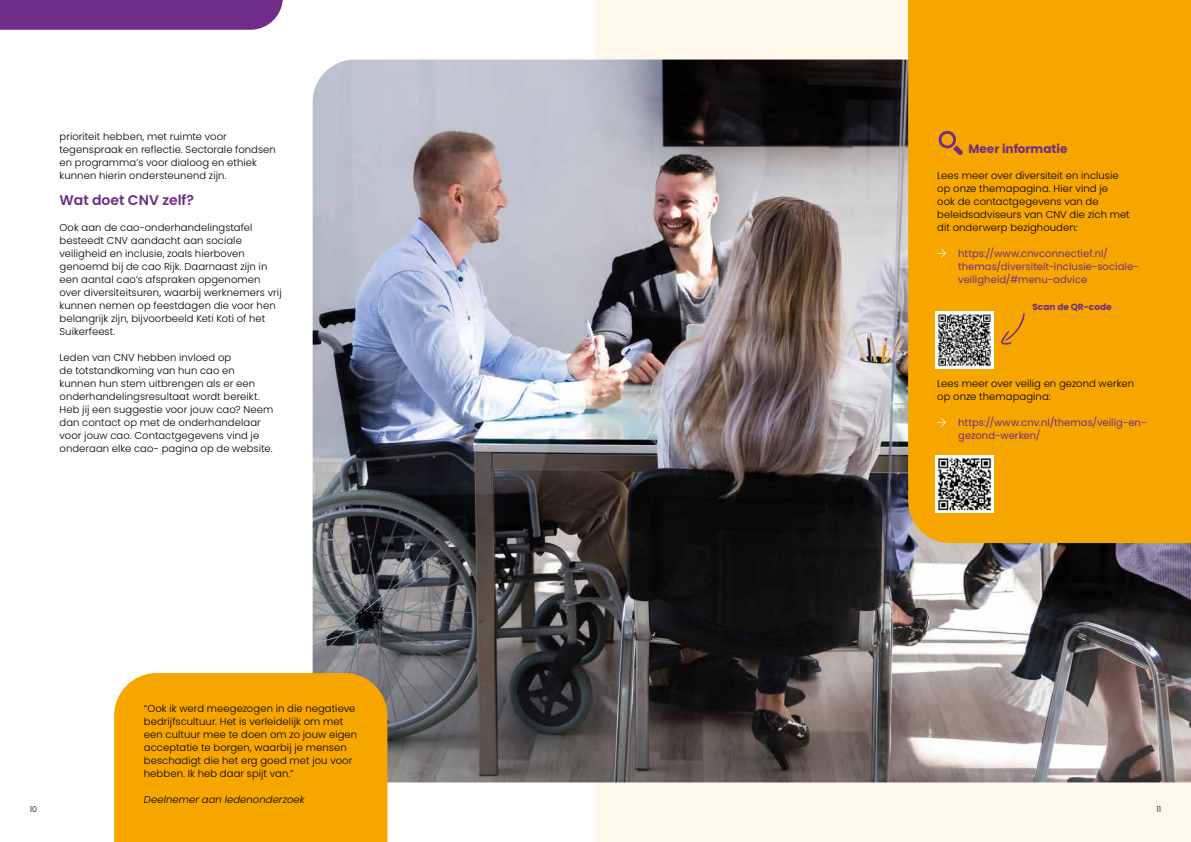
<style>
.page{position:relative;width:1191px;height:842px;background:#fff}
.page>*{position:absolute;margin:0;border:0;box-sizing:border-box;transform-origin:0 0}
.t1{font:600 14px "Poppins";color:#6f2d87}
.t2{font:700 12px "Poppins";color:#6f2d87}
.t3{font:300 10px/13px "Poppins";letter-spacing:.01em;color:#000}
.t4{font:10px/13px "Poppins";letter-spacing:.005em;color:#6f2d87}
.t5{font:italic 300 10px "Poppins";letter-spacing:.01em;color:#000}
.t6{font:700 9px "Poppins";letter-spacing:-.005em;color:#6f2d87}
.t7{font:300 8px "Poppins";color:#000}
</style>
<div class="page">
<div style="left:595px;top:0;width:596px;height:842px;background:#fff7ea"></div>
<img style="left:313px;top:60px;width:878px;height:722px">
<div style="left:114px;top:673px;width:273px;height:169px;background:#f7a600"></div>
<div style="left:908px;top:0;width:283px;height:543px;background:#f7a600"></div>
<svg style="left:937px;top:249px;width:9px;height:9px"></svg>
<svg style="left:937px;top:418px;width:9px;height:9px"></svg>
<svg style="left:938px;top:131px;width:24px;height:24px"></svg>
<img style="left:935px;top:311px;width:58px;height:58px">
<img style="left:935px;top:455px;width:58px;height:58px">
<svg style="left:1000px;top:313px;width:24px;height:32px"></svg>
<div style="left:0;top:0;width:283px;height:30px;background:#6f2d87"></div>
<p class="t3" style="left:60px;top:130px;width:218px">prioriteit hebben, met ruimte voor tegenspraak en reflectie. Sectorale fondsen en programma’s voor dialoog en ethiek kunnen hierin ondersteunend zijn.</p>
<h1 class="t1" style="left:60px;top:192px;width:136px">Wat doet CNV zelf?</h1>
<p class="t3" style="left:60px;top:221px;width:224px">Ook aan de cao-onderhandelingstafel besteedt CNV aandacht aan sociale veiligheid en inclusie, zoals hierboven genoemd bij de cao Rijk. Daarnaast zijn in een aantal cao’s afspraken opgenomen over diversiteitsuren, waarbij werknemers vrij kunnen nemen op feestdagen die voor hen belangrijk zijn, bijvoorbeeld Keti Koti of het Suikerfeest.</p>
<p class="t3" style="left:60px;top:351px;width:215px">Leden van CNV hebben invloed op<br>de totstandkoming van hun cao en kunnen hun stem uitbrengen als er een onderhandelingsresultaat wordt bereikt.<br>Heb jij een suggestie voor jouw cao? Neem dan contact op met de onderhandelaar voor jouw cao. Contactgegevens vind je onderaan elke cao- pagina op de website.</p>
<p class="t3" style="left:144px;top:702px;width:215px">“Ook ik werd meegezogen in die negatieve bedrijfscultuur. Het is verleidelijk om met een cultuur mee te doen om zo jouw eigen acceptatie te borgen, waarbij je mensen beschadigt die het erg goed met jou voor hebben. Ik heb daar spijt van.”</p>
<p class="t5" style="left:144px;top:794px;width:162px">Deelnemer aan ledenonderzoek</p>
<p class="t2" style="left:968px;top:142px;width:100px">Meer informatie</p>
<p class="t3" style="left:937px;top:169px;width:194px">Lees meer over diversiteit en inclusie op onze themapagina. Hier vind je<br>ook de contactgegevens van de beleidsadviseurs van CNV die zich met dit onderwerp bezighouden:</p>
<p class="t4" style="left:958px;top:247px;width:182px">https://www.cnvconnectief.nl/ themas/diversiteit-inclusie-sociale&shy;veiligheid/#menu-advice</p>
<p class="t6" style="left:1032px;top:302px;width:81px">Scan de QR-code</p>
<p class="t3" style="left:937px;top:377px;width:198px">Lees meer over veilig en gezond werken op onze themapagina:</p>
<p class="t4" style="left:958px;top:416px;width:190px">https://www.cnv.nl/themas/veilig-en&shy;gezond-werken/</p>
<p class="t7" style="left:30px;top:805px;width:9px">10</p>
<p class="t7" style="left:1156px;top:805px;width:6px">11</p>
</div>
